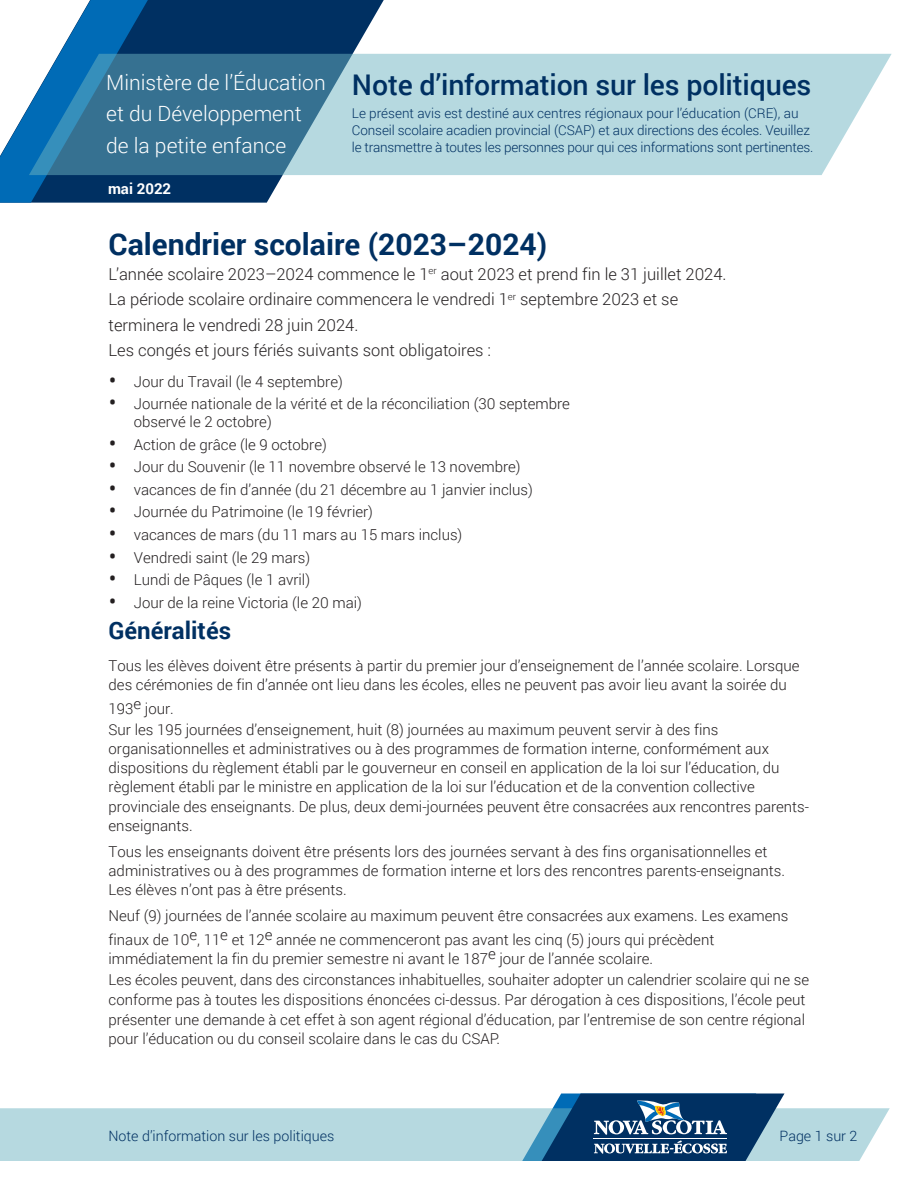
<style>
.page{position:relative;width:918px;height:1188px;background:#fff}
.page>*{position:absolute;margin:0;border:0;box-sizing:border-box;transform-origin:0 0}
._02_Body_text{font:700 30px "Roboto";color:#003062}
.t1{font:500 28.5px "Roboto";letter-spacing:-.005em;color:#003062}
._02_Body_text-2{font:700 24px "Roboto";color:#003062}
.t2{font:300 21px/31.5px "Roboto";color:#fff}
._02_Body_text-3{font:300 16.5px/25.5px "Roboto";color:#231f20}
._02_Body_text-4{font:300 15px/19px "Roboto";color:#231f20}
.t3{font:700 15px "Roboto";color:#fff}
.t4{font:300 14.25px "Roboto";color:#003062}
.t5{font:300 13.5px/17.2px "Roboto";letter-spacing:-.01em;color:#003062}
.s1{font-weight:700;font-size:19.05px}
.s2{font-size:16.5px}
</style>
<div class="page">
<div style="left:0;top:1108px;width:890px;height:53px;background:#b6d9e0"></div>
<svg style="left:522px;top:1094px;width:263px;height:67px;background:#3d698e"></svg>
<hr style="left:594px;top:1139px;width:133px;height:1px;background:#fff">
<svg style="left:148px;top:0;width:236px;height:203px;fill:#003062"></svg>
<svg style="left:0;top:0;width:148px;height:203px"></svg>
<svg style="left:29px;top:54px;width:863px;height:121px;background:#8db9c9"></svg>
<h3 class="t2" style="left:106px;top:66px;width:221px">Ministère de l’Éducation et du Développement de la petite enfance</h3>
<p class="t3" style="left:108px;top:178px;width:65px">mai 2022</p>
<h2 class="t1" style="left:352px;top:65px;width:461px">Note d’information sur les politiques</h2>
<p class="t5" style="left:352px;top:104px;width:463px">Le présent avis est destiné aux centres régionaux pour l’éducation (CRE), au<br>Conseil scolaire acadien provincial (CSAP) et aux directions des écoles. Veuillez le transmettre à toutes les personnes pour qui ces informations sont pertinentes.</p>
<p class="_02_Body_text" style="left:109px;top:223px;width:440px">Calendrier scolaire (2023–2024)</p>
<p class="_02_Body_text-3" style="left:109px;top:261px;width:619px">L’année scolaire 2023–2024 commence le 1<sup>er</sup> aout 2023 et prend fin le 31 juillet 2024.<br>La période scolaire ordinaire commencera le vendredi 1<sup>er</sup> septembre 2023 et se terminera le vendredi 28 juin 2024.<br>Les congés et jours fériés suivants sont obligatoires :</p>
<p class="_02_Body_text-4" style="left:109px;top:371px;width:235px"><span class="s1">•</span> Jour du Travail (le 4 septembre)</p>
<p class="_02_Body_text-4" style="left:134px;top:394px;width:438px;line-height:18px;text-indent:-25px"><span class="s1">•</span> Journée nationale de la vérité et de la réconciliation (30 septembre observé le 2 octobre)</p>
<p class="_02_Body_text-4" style="left:109px;top:434px;width:219px"><span class="s1">•</span> Action de grâce (le 9 octobre)</p>
<p class="_02_Body_text-4" style="left:109px;top:457px;width:413px"><span class="s1">•</span> Jour du Souvenir (le 11 novembre observé le 13 novembre)</p>
<p class="_02_Body_text-4" style="left:109px;top:480px;width:425px"><span class="s1">•</span> vacances de fin d’année (du 21 décembre au 1 janvier inclus)</p>
<p class="_02_Body_text-4" style="left:109px;top:502px;width:265px"><span class="s1">•</span> Journée du Patrimoine (le 19 février)</p>
<p class="_02_Body_text-4" style="left:109px;top:525px;width:355px"><span class="s1">•</span> vacances de mars (du 11 mars au 15 mars inclus)</p>
<p class="_02_Body_text-4" style="left:109px;top:547px;width:203px"><span class="s1">•</span> Vendredi saint (le 29 mars)</p>
<p class="_02_Body_text-4" style="left:109px;top:570px;width:202px"><span class="s1">•</span> Lundi de Pâques (le 1 avril)</p>
<p class="_02_Body_text-4" style="left:109px;top:592px;width:254px"><span class="s1">•</span> Jour de la reine Victoria (le 20 mai)</p>
<p class="_02_Body_text-2" style="left:109px;top:614px;width:124px">Généralités</p>
<p class="_02_Body_text-4" style="left:109px;top:656px;width:693px">Tous les élèves doivent être présents à partir du premier jour d’enseignement de l’année scolaire. Lorsque des cérémonies de fin d’année ont lieu dans les écoles, elles ne peuvent pas avoir lieu avant la soirée du</p>
<p class="_02_Body_text-4" style="left:109px;top:698px;width:611px;line-height:20.9px">193e jour.<br>Sur les 195 journées d’enseignement, huit (8) journées au maximum peuvent servir à des fins</p>
<p class="_02_Body_text-4" style="left:109px;top:739px;width:702px">organisationnelles et administratives ou à des programmes de formation interne, conformément aux dispositions du règlement établi par le gouverneur en conseil en application de la loi sur l’éducation, du règlement établi par le ministre en application de la loi sur l’éducation et de la convention collective provinciale des enseignants. De plus, deux demi-journées peuvent être consacrées aux rencontres parents&shy;enseignants.</p>
<p class="_02_Body_text-4" style="left:109px;top:841px;width:678px">Tous les enseignants doivent être présents lors des journées servant à des fins organisationnelles et administratives ou à des programmes de formation interne et lors des rencontres parents-enseignants.<br>Les élèves n’ont pas à être présents.</p>
<p class="_02_Body_text-4" style="left:109px;top:903px;width:681px;line-height:24.2px">Neuf (9) journées de l’année scolaire au maximum peuvent être consacrées aux examens. Les examens finaux de 10e, 11e et 12e année ne commenceront pas avant les cinq (5) jours qui précèdent</p>
<p class="_02_Body_text-4" style="left:109px;top:948px;width:702px;line-height:20px">immédiatement la fin du premier semestre ni avant le 187e jour de l’année scolaire.<br>Les écoles peuvent, dans des circonstances inhabituelles, souhaiter adopter un calendrier scolaire qui ne se conforme pas à toutes les dispositions énoncées ci-dessus. Par dérogation à ces <span class="s2">d</span>ispositions, l’école peut présenter une demande à cet effet à son agent régional d’éducation, par l’entremise de son centre régional pour l’éducation ou du conseil scolaire dans le cas du CSAP.</p>
<p class="t4" style="left:109px;top:1126px;width:227px">Note d’information sur les politiques</p>
<p class="t4" style="left:780px;top:1126px;width:79px">Page 1 sur 2</p>
</div>
